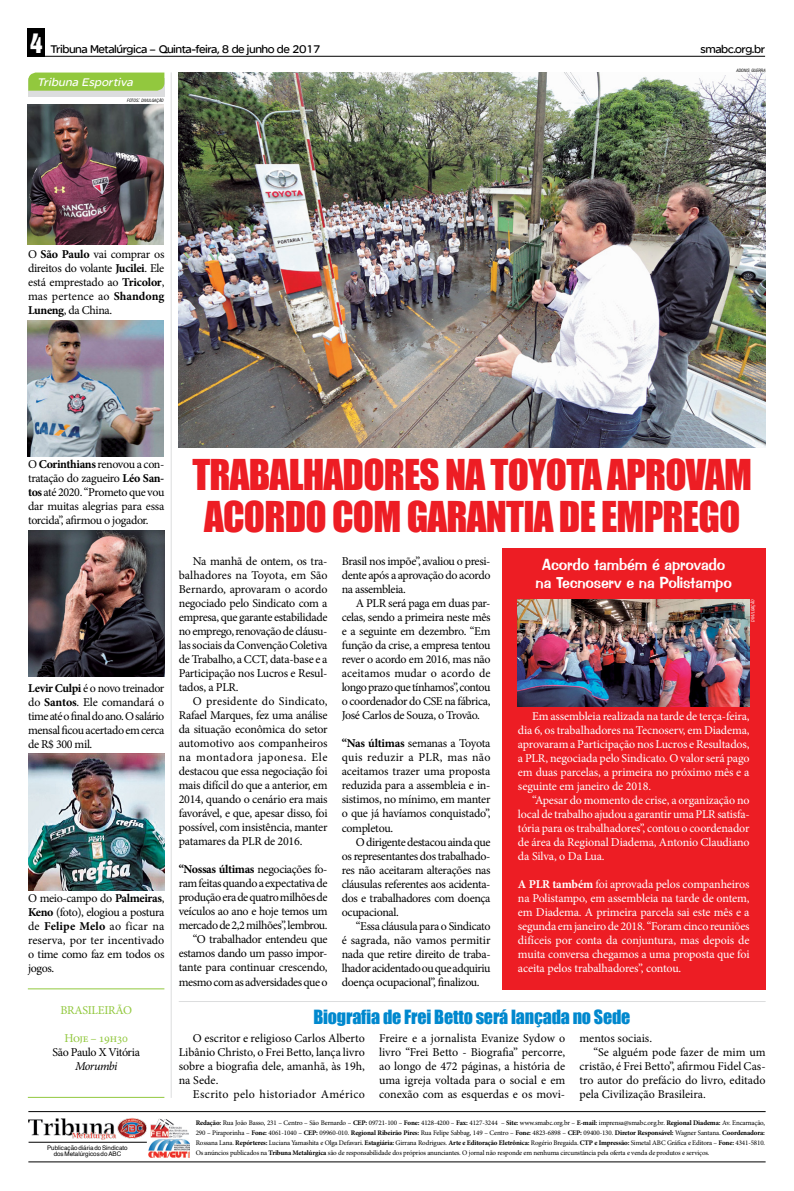
<style>
.page{position:relative;width:794px;height:1191px;background:#fff}
.page>*{position:absolute;margin:0;border:0;box-sizing:border-box;transform-origin:0 0}
.t1{font:39px/42px "Impact";letter-spacing:-.02em;color:#ed1d24}
.t2{font:18px "Impact";letter-spacing:-.01em;color:#0088ce}
.t3{font:16px/18px "Impress BT";letter-spacing:-.01em;color:#fff;text-align:center}
.t4{font:12px/14px "Minion Pro";letter-spacing:-.025em;color:#000;text-align:justify}
.t5{font:12px/14px "Minion Pro";letter-spacing:-.01em;color:#fff;text-align:justify}
.t6{font:12px "Minion Pro";color:#000}
.t7{font:12px "SE Optimist Semi";letter-spacing:-.04em;color:#000}
.t8{font:12px "Minion Pro";letter-spacing:.025em;color:#000}
.t9{font:12px "Minion Pro";letter-spacing:-.03em;color:#92c83e}
.t10{font:italic 12px "SE Optimist Semi";color:#fff}
.t11{font:12px "Minion Pro";letter-spacing:-.005em;color:#000}
.t12{font:italic 12px "Minion Pro";letter-spacing:-.04em;color:#000}
.t13{font:7px/10px "Minion Pro";letter-spacing:-.02em;color:#000;text-align:justify}
.t14{font:6.2px/6.2px "Helvetica";color:#000;text-align:center}
.t15{font:italic condensed 4.4px "Swiss 721 BT";color:#000}
.t16{font:italic condensed 4.4px "Swiss 721 BT";letter-spacing:-.005em;color:#fff}
.s1{font-family:"Helvetica Inserat";font-size:25px;color:#fff}
.s2{font-size:6.2px}
.s3{font-weight:700}
</style>
<div class="page">
<div style="left:502px;top:548px;width:263px;height:441px;background:#ed1d24"></div>
<div style="left:28px;top:28px;width:17px;height:28px;background:#000"></div>
<hr style="left:28px;top:56px;width:737px;height:1px;background:#000">
<div style="left:28px;top:78px;width:136px;height:18px;background:#dcddde"></div>
<svg style="left:28px;top:73px;width:136px;height:18px;background:#94c842"></svg>
<img style="left:28px;top:753px;width:136px;height:137px">
<img style="left:28px;top:531px;width:136px;height:146px">
<img style="left:28px;top:320px;width:136px;height:136px">
<img style="left:28px;top:105px;width:136px;height:139px">
<hr style="left:171px;top:72px;width:1px;height:1025px;background:#dcddde">
<hr style="left:179px;top:1001px;width:586px;height:1px;background:#dcddde">
<img style="left:29px;top:1118px;width:118px;height:22px">
<hr style="left:28px;top:1111px;width:737px;height:1px;background:#000">
<img style="left:148px;top:1139px;width:41px;height:18px">
<hr style="left:28px;top:1161px;width:737px;height:1px;background:#000">
<hr style="left:29px;top:1141px;width:118px;height:1px;background:#000">
<img style="left:151px;top:1118px;width:37px;height:19px">
<img style="left:179px;top:73px;width:586px;height:374px">
<hr style="left:28px;top:988px;width:136px;height:1px;background:#92c83e">
<hr style="left:28px;top:1096px;width:136px;height:1px;background:#92c83e">
<img style="left:518px;top:599px;width:231px;height:108px">
<p class="t7" style="left:30px;top:43px;width:292px"><span class="s1">4</span> Tribuna Metalúrgica – Quinta-feira, 8 de junho de 2017</p>
<p class="t7" style="left:700px;top:43px;width:66px">smabc.org.br</p>
<p class="t10" style="left:37px;top:76px;width:100px">Tribuna Esportiva</p>
<p class="t15" style="left:127px;top:98px;width:38px">FOTOS<span class="s2">:</span> DIVULGAÇÃO</p>
<p class="t15" style="left:736px;top:68px;width:31px">ADONIS GUERRA</p>
<p class="t4" style="left:28px;top:247px;width:138px">O <span class="s3">São Paulo</span> vai comprar os direitos do volante <span class="s3">Jucilei</span>. Ele está emprestado ao <span class="s3">Tricolor</span>, mas pertence ao <span class="s3">Shandong Luneng</span>, da China.</p>
<p class="t4" style="left:28px;top:457px;width:138px">O <span class="s3">Corinthians</span> renovou a con&shy;tratação do zagueiro <span class="s3">Léo San&shy;tos</span> até 2020. “Prometo que vou dar muitas alegrias para essa torcida”, afirmou o jogador.</p>
<p class="t4" style="left:28px;top:681px;width:138px"><span class="s3">Levir Culpi</span> é o novo treinador do <span class="s3">Santos</span>. Ele comandará o time até o final do ano. O salário mensal ficou acertado em cerca de R$ 300 mil.</p>
<p class="t4" style="left:28px;top:891px;width:138px">O meio-campo do <span class="s3">Palmeiras</span>, <span class="s3">Keno</span> (foto), elogiou a postura de <span class="s3">Felipe Melo</span> ao ficar na reserva, por ter incentivado o time como faz em todos os jogos.</p>
<p class="t9" style="left:60px;top:1002px;width:14px">Brasileir</p>
<p class="t9" style="left:115px;top:1002px;width:16px">ão</p>
<p class="t9" style="left:64px;top:1030px;width:65px">Hoje – 19h30</p>
<p class="t4" style="left:53px;top:1045px;width:89px">São Paulo X Vitória</p>
<p class="t12" style="left:75px;top:1058px;width:44px">Morumbi</p>
<p class="t14" style="left:47px;top:1144px;width:82px">Publicação diária do Sindicato dos Metalúrgicos do ABC</p>
<h1 class="t1" style="left:192px;top:453px;width:561px">TRABALHADORES NA TOYOTA APROVAM<br>ACORDO COM GARANTIA DE EMPREGO</h1>
<p class="t4" style="left:179px;top:554px;width:150px;text-indent:14px">Na manhã de ontem, os tra&shy;balhadores na Toyota, em São Bernardo, aprovaram o acordo negociado pelo Sindicato com a empresa, que garante estabilidade no emprego, renovação de cláusu&shy;las sociais da Convenção Coletiva de Trabalho, a CCT, data-base e a Participação nos Lucros e Resul&shy;tados, a PLR.</p>
<p class="t4" style="left:179px;top:694px;width:150px;text-indent:14px">O presidente do Sindicato, Rafael Marques, fez uma análise da situação econômica do setor automotivo aos companheiros na montadora japonesa. Ele destacou que essa negociação foi mais difícil do que a anterior, em 2014, quando o cenário era mais favorável, e que, apesar disso, foi possível, com insistência, manter patamares da PLR de 2016.</p>
<p class="t4" style="left:179px;top:862px;width:150px;text-align:right"><span class="s3">“Nossas últimas</span> negociações fo&shy;ram feitas quando a expectativa de produção era de quatro milhões de veículos ao ano e hoje temos um mercado de 2,2 milhões”, lembrou. “O trabalhador entendeu que estamos dando um passo impor&shy;tante para continuar crescendo, mesmo com as adversidades que o</p>
<p class="t4" style="left:342px;top:554px;width:150px">Brasil nos impõe”, avaliou o presi&shy;dente após a aprovação do acordo na assembleia.</p>
<p class="t4" style="left:342px;top:596px;width:150px;text-indent:14px">A PLR será paga em duas par&shy;celas, sendo a primeira neste mês e a seguinte em dezembro. “Em função da crise, a empresa tentou rever o acordo em 2016, mas não aceitamos mudar o acordo de longo prazo que tínhamos”, contou o coordenador do CSE na fábrica, José Carlos de Souza, o Trovão.</p>
<p class="t4" style="left:342px;top:736px;width:150px"><span class="s3">“Nas últimas</span> semanas a Toyota quis reduzir a PLR, mas não aceitamos trazer uma proposta reduzida para a assembleia e in&shy;sistimos, no mínimo, em manter o que já havíamos conquistado”, completou.</p>
<p class="t4" style="left:342px;top:834px;width:150px;text-indent:14px">O dirigente destacou ainda que os representantes dos trabalhado&shy;res não aceitaram alterações nas cláusulas referentes aos acidenta&shy;dos e trabalhadores com doença ocupacional.</p>
<p class="t4" style="left:342px;top:918px;width:150px;text-indent:14px">“Essa cláusula para o Sindicato é sagrada, não vamos permitir nada que retire direito de traba&shy;lhador acidentado ou que adquiriu doença ocupacional”, finalizou.</p>
<h3 class="t3" style="left:535px;top:556px;width:198px">Acordo também é aprovado na Tecnoserv e na Polistampo</h3>
<p class="t16" style="left:750px;top:621px;width:24px;rotate:-90deg">DIVULGAÇÃO</p>
<p class="t5" style="left:518px;top:709px;width:233px;text-indent:14px">Em assembleia realizada na tarde de terça-feira, dia 6, os trabalhadores na Tecnoserv, em Diadema, aprovaram a Participação nos Lucros e Resultados, a PLR, negociada pelo Sindicato. O valor será pago em duas parcelas, a primeira no próximo mês e a seguinte em janeiro de 2018.</p>
<p class="t5" style="left:518px;top:793px;width:233px;text-indent:14px">“Apesar do momento de crise, a organização no local de trabalho ajudou a garantir uma PLR satisfa&shy;tória para os trabalhadores”, contou o coordenador de área da Regional Diadema, Antonio Claudiano da Silva, o Da Lua.</p>
<p class="t5" style="left:518px;top:877px;width:233px"><span class="s3">A PLR também</span> foi aprovada pelos companheiros na Polistampo, em assembleia na tarde de ontem, em Diadema. A primeira parcela sai este mês e a segunda em janeiro de 2018. “Foram cinco reuniões difíceis por conta da conjuntura, mas depois de muita conversa chegamos a uma proposta que foi aceita pelos trabalhadores”, contou.</p>
<h2 class="t2" style="left:313px;top:1003px;width:318px">BIOGRAFIA DE FREI BETTO SERÁ LANÇADA NO SEDE</h2>
<p class="t4" style="left:179px;top:1031px;width:188px;text-indent:14px">O escritor e religioso Carlos Alberto Libânio Christo, o Frei Betto, lança livro sobre a biografia dele, amanhã, às 19h, na Sede.</p>
<p class="t8" style="left:193px;top:1085px;width:173px">Escrito pelo historiador Américo</p>
<p class="t4" style="left:379px;top:1031px;width:188px">Freire e a jornalista Evanize Sydow o livro “Frei Betto - Biografia” percorre, ao longo de 472 páginas, a história de uma igreja voltada para o social e em conexão com as esquerdas e os movi-</p>
<p class="t11" style="left:579px;top:1029px;width:74px">mentos sociais.</p>
<p class="t6" style="left:593px;top:1043px;width:173px">“Se alguém pode fazer de mim um</p>
<p class="t6" style="left:579px;top:1057px;width:188px">cristão, é Frei Betto”, afirmou Fidel Cas-</p>
<p class="t6" style="left:579px;top:1071px;width:188px">tro autor do prefácio do livro, editado</p>
<p class="t6" style="left:579px;top:1085px;width:128px">pela Civilização Brasileira.</p>
<p class="t13" style="left:196px;top:1117px;width:571px"><span class="s3">Redação:</span> Rua João Basso, 231 – Centro – São Bernardo – <span class="s3">CEP:</span> 09721-100 – <span class="s3">Fone:</span> 4128-4200 – <span class="s3">Fax:</span> 4127-3244 – <span class="s3">Site:</span> www.smabc.org.br – <span class="s3">E-mail:</span> imprensa@smabc.org.br. <span class="s3">Regional Diadema:</span> Av. Encarnação, 290 – Piraporinha – <span class="s3">Fone:</span> 4061-1040 – <span class="s3">CEP:</span> 09960-010. <span class="s3">Regional Ribeirão Pires:</span> Rua Felipe Sabbag, 149 – Centro – <span class="s3">Fone:</span> 4823-6898 – <span class="s3">CEP:</span> 09400-130. <span class="s3">Diretor Responsável:</span> Wagner Santana. <span class="s3">Coordenadora:<br></span>Rossana Lana. <span class="s3">Repórteres:</span> Luciana Yamashita e Olga Defavari. <span class="s3">Estagiária:</span> Girrana Rodrigues. <span class="s3">Arte e Editoração Eletrônica:</span> Rogério Bregaida. <span class="s3">CTP e Impressão:</span> Simetal ABC Gráfica e Editora – <span class="s3">Fone:</span> 4341-5810.<br>Os anúncios publicados na <span class="s3">Tribuna Metalúrgica</span> são de responsabilidade dos próprios anunciantes. O jornal não responde em nenhuma circunstância pela oferta e venda de produtos e serviços.</p>
</div>
